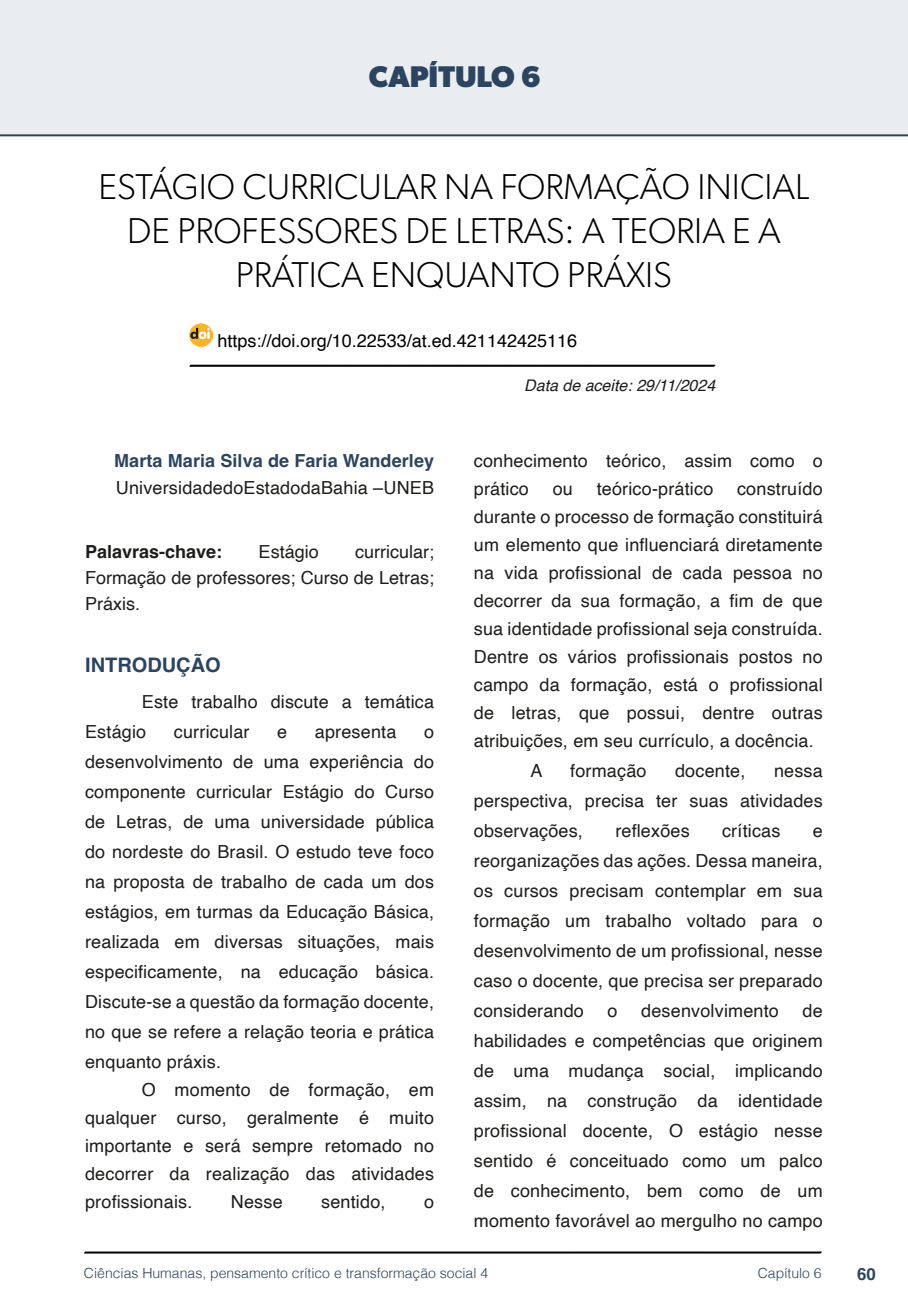
<style>
.page{position:relative;width:908px;height:1304px;background:#fff}
.page>*{position:absolute;margin:0;border:0;box-sizing:border-box;transform-origin:0 0}
.nome_artigos{font:300 36px/44px "Gibson";color:#000;text-align:center}
.capítulos{font:700 30px "Gibson";color:#2b445f}
.TITULOS{font:700 20px "Helvetica";color:#2b445f}
.txt{font:18px/30px "Helvetica";letter-spacing:.01em;color:#1d1d1b;text-align:justify}
.Resumos_e_PC_TXT{font:18px/26px "Helvetica";color:#1d1d1b;text-align:justify}
.DOI{font:18px "Helvetica";color:#000}
.info_autores{font:18px "Helvetica";letter-spacing:.01em;color:#1d1d1b}
.nome_autores{font:700 18px "Helvetica";letter-spacing:.005em;color:#2b445f}
.Resumos_e_PC_TXT-2{font:700 18px "Helvetica";color:#1d1d1b}
.t1{font:700 16.8px "Helvetica";color:#2b445f}
.data{font:italic 16px "Helvetica";color:#1d1d1b}
.t2{font:300 14px "Helvetica";color:#2b445f}
</style>
<div class="page">
<svg style="left:84px;top:1251px;width:737px;height:3px;background:#515151"></svg>
<div style="left:0;top:0;width:907px;height:136px;background:#eaedf0"></div>
<svg style="left:189px;top:364px;width:526px;height:3px;background:#4f4f4f"></svg>
<img style="left:189px;top:323px;width:23px;height:23px">
<div style="left:44px;top:72px;width:68px;height:61px;background:#eaedf0"></div>
<p class="capítulos" style="left:369px;top:58px;width:173px">CAPÍTULO 6</p>
<p class="nome_artigos" style="left:99px;top:164px;width:711px">ESTÁGIO CURRICULAR NA FORMAÇÃO INICIAL<br>DE PROFESSORES DE LETRAS: A TEORIA E A<br>PRÁTICA ENQUANTO PRÁXIS</p>
<p class="DOI" style="left:217px;top:327px;width:361px">https://doi.org/10.22533/at.ed.421142425116</p>
<p class="nome_autores" style="left:114px;top:450px;width:321px">Marta Maria Silva de Faria Wanderley</p>
<p class="info_autores" style="left:116px;top:474px;width:319px">UniversidadedoEstadodaBahia –UNEB</p>
<p class="Resumos_e_PC_TXT-2" style="left:85px;top:541px;width:139px">Palavras-chave:</p>
<p class="Resumos_e_PC_TXT" style="left:258px;top:540px;width:62px">Estágio</p>
<p class="Resumos_e_PC_TXT" style="left:85px;top:540px;width:350px;text-indent:270px">curricular; Formação de professores; Curso de Letras; Práxis.</p>
<p class="TITULOS" style="left:85px;top:653px;width:137px">INTRODUÇÃO</p>
<p class="txt" style="left:85px;top:687px;width:350px;text-indent:57px">Este trabalho discute a temática<br>Estágio</p>
<p class="txt" style="left:174px;top:717px;width:77px">curricular</p>
<p class="txt" style="left:277px;top:717px;width:12px">e</p>
<p class="txt" style="left:315px;top:717px;width:83px">apresenta</p>
<p class="txt" style="left:85px;top:717px;width:350px;text-indent:339px">o desenvolvimento de uma experiência do componente curricular Estágio do Curso de Letras, de uma universidade pública do nordeste do Brasil. O estudo teve foco na proposta de trabalho de cada um dos estágios, em turmas da Educação Básica, realizada em diversas situações, mais especificamente, na educação básica.<br>Discute-se a questão da formação docente, no que se refere a relação teoria e prática enquanto práxis.</p>
<p class="txt" style="left:85px;top:1076px;width:350px;line-height:28px;text-indent:57px">O momento de formação, em qualquer curso, geralmente é muito importante e será sempre retomado no decorrer da realização das atividades profissionais.</p>
<p class="txt" style="left:231px;top:1187px;width:53px">Nesse</p>
<p class="txt" style="left:321px;top:1187px;width:66px">sentido,</p>
<p class="txt" style="left:424px;top:1187px;width:12px">o</p>
<p class="data" style="left:524px;top:373px;width:192px">Data de aceite: 29/11/2024</p>
<p class="txt" style="left:473px;top:447px;width:350px;line-height:28px">conhecimento teórico, assim como o prático</p>
<p class="txt" style="left:473px;top:475px;width:350px;line-height:28px;text-indent:263px">construído durante o processo de formação constituirá um elemento que influenciará diretamente na vida profissional de cada pessoa no decorrer da sua formação, a fim de que sua identidade profissional seja construída.<br>Dentre os vários profissionais postos no campo da formação, está o profissional de letras, que possui, dentre outras atribuições, em seu currículo, a docência.</p>
<p class="txt" style="left:530px;top:756px;width:14px">A</p>
<p class="txt" style="left:570px;top:756px;width:78px">formação</p>
<p class="txt" style="left:674px;top:756px;width:72px">docente,</p>
<p class="txt" style="left:552px;top:474px;width:22px">ou</p>
<p class="txt" style="left:596px;top:474px;width:118px">teórico-prático</p>
<p class="txt" style="left:473px;top:756px;width:350px;text-indent:300px">nessa perspectiva, precisa ter suas atividades observações,</p>
<p class="txt" style="left:615px;top:816px;width:76px">reflexões</p>
<p class="txt" style="left:721px;top:816px;width:60px">críticas</p>
<p class="txt" style="left:473px;top:816px;width:350px;text-indent:339px">e reorganizações das ações. Dessa maneira, os cursos precisam contemplar em sua formação um trabalho voltado para o desenvolvimento de um profissional, nesse caso o docente, que precisa ser preparado considerando</p>
<p class="txt" style="left:473px;top:996px;width:350px;text-indent:328px">de habilidades e competências que originem de uma mudança social, implicando assim, na construção da identidade profissional docente, O estágio nesse sentido é conceituado como um palco de conhecimento, bem como de um momento favorável ao mergulho no campo</p>
<p class="txt" style="left:607px;top:996px;width:12px">o</p>
<p class="txt" style="left:641px;top:996px;width:139px">desenvolvimento</p>
<p class="t2" style="left:84px;top:1261px;width:405px">Ciências Humanas, pensamento crítico e transformação social 4</p>
<p class="t2" style="left:757px;top:1261px;width:65px">Capítulo 6</p>
<p class="t1" style="left:856px;top:1264px;width:20px">60</p>
</div>
